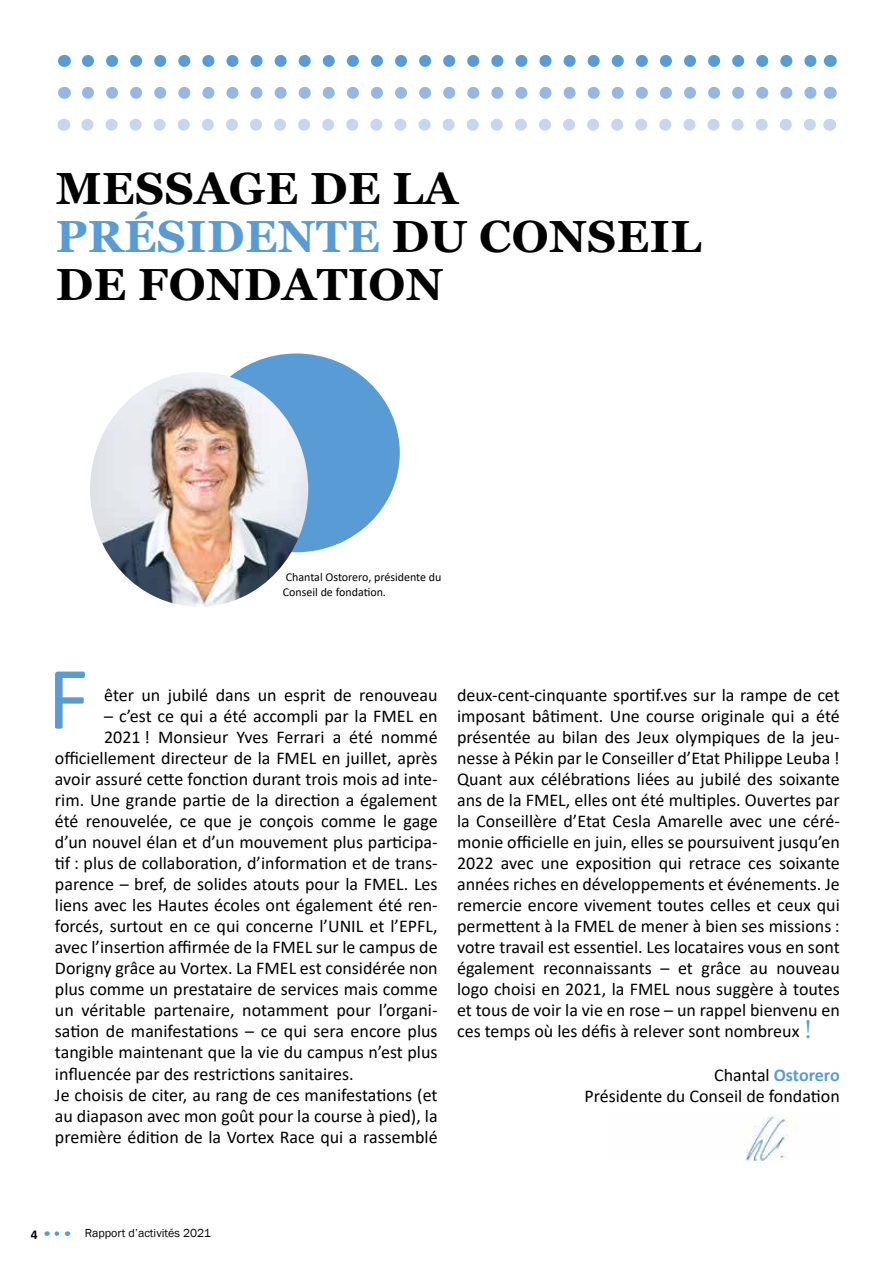
<style>
.page{position:relative;width:893px;height:1263px;background:#fff}
.page>*{position:absolute;margin:0;border:0;box-sizing:border-box;transform-origin:0 0}
.t1{font:90px "Calibri";color:#599cd5}
.t2{font:700 45px/48px "Georgia";letter-spacing:.01em;color:#000}
.t3{font:27px "Minion Pro";color:#599cd5}
.t4{font:18px/21px "Calibri";color:#000;text-align:justify}
.t5{font:700 13.5px "Calibri";color:#000}
.t6{font:12px/15px "Calibri";color:#000}
.t7{font:12px "Franklin Gothic";color:#000}
.s1{color:#599cd5}
.s2{font-weight:700;color:#599cd5}
</style>
<div class="page">
<div style="left:193px;top:353px;width:207px;height:199px;background:#599cd5;border-radius:50%"></div>
<img style="left:90px;top:372px;width:218px;height:235px">
<img style="left:745px;top:1116px;width:52px;height:45px">
<svg style="left:57px;top:1231px;width:11px;height:5px"></svg>
<svg style="left:88px;top:55px;width:729px;height:12px"></svg>
<svg style="left:64px;top:55px;width:1px;height:12px"></svg>
<svg style="left:830px;top:55px;width:1px;height:12px"></svg>
<svg style="left:88px;top:87px;width:729px;height:12px"></svg>
<svg style="left:64px;top:87px;width:1px;height:12px"></svg>
<svg style="left:830px;top:87px;width:1px;height:12px"></svg>
<svg style="left:87px;top:119px;width:729px;height:12px"></svg>
<svg style="left:63px;top:119px;width:1px;height:12px"></svg>
<svg style="left:829px;top:119px;width:1px;height:12px"></svg>
<h2 class="t2" style="left:56px;top:165px;width:647px">MESSAGE DE LA<br><span class="s1">PRÉSIDENTE</span> DU CONSEIL<br>DE FONDATION</h2>
<p class="t6" style="left:283px;top:569px;width:160px">Chantal Ostorero, présidente du<br>Conseil de fondation.</p>
<h1 class="t1" style="left:47px;top:636px;width:43px">F</h1>
<p class="t4" style="left:104px;top:684px;width:335px">êter un jubilé dans un esprit de renouveau</p>
<p class="t4" style="left:104px;top:705px;width:335px">– c’est ce qui a été accompli par la FMEL en</p>
<p class="t4" style="left:104px;top:726px;width:335px">2021 ! Monsieur Yves Ferrari a été nommé</p>
<p class="t4" style="left:55px;top:747px;width:384px">officiellement directeur de la FMEL en juillet, après</p>
<p class="t4" style="left:55px;top:768px;width:384px">avoir assuré cette fonction durant trois mois ad inte-</p>
<p class="t4" style="left:55px;top:789px;width:384px">rim. Une grande partie de la direction a également</p>
<p class="t4" style="left:55px;top:810px;width:384px">été renouvelée, ce que je conçois comme le gage</p>
<p class="t4" style="left:55px;top:831px;width:384px">d’un nouvel élan et d’un mouvement plus participa-</p>
<p class="t4" style="left:55px;top:852px;width:384px">tif : plus de collaboration, d’information et de trans-</p>
<p class="t4" style="left:55px;top:873px;width:384px">parence – bref, de solides atouts pour la FMEL. Les</p>
<p class="t4" style="left:55px;top:894px;width:384px">liens avec les Hautes écoles ont également été ren-</p>
<p class="t4" style="left:55px;top:915px;width:384px">forcés, surtout en ce qui concerne l’UNIL et l’EPFL,</p>
<p class="t4" style="left:55px;top:936px;width:384px">avec l’insertion affirmée de la FMEL sur le campus de</p>
<p class="t4" style="left:55px;top:957px;width:384px">Dorigny grâce au Vortex. La FMEL est considérée non</p>
<p class="t4" style="left:55px;top:978px;width:384px">plus comme un prestataire de services mais comme</p>
<p class="t4" style="left:55px;top:999px;width:384px">un véritable partenaire, notamment pour l’organi-</p>
<p class="t4" style="left:55px;top:1020px;width:384px">sation de manifestations – ce qui sera encore plus</p>
<p class="t4" style="left:55px;top:1041px;width:384px">tangible maintenant que la vie du campus n’est plus</p>
<p class="t4" style="left:55px;top:1062px;width:300px">influencée par des restrictions sanitaires.</p>
<p class="t4" style="left:55px;top:1083px;width:384px">Je choisis de citer, au rang de ces manifestations (et</p>
<p class="t4" style="left:55px;top:1104px;width:384px">au diapason avec mon goût pour la course à pied), la</p>
<p class="t4" style="left:55px;top:1125px;width:384px">première édition de la Vortex Race qui a rassemblé</p>
<p class="t4" style="left:457px;top:684px;width:384px">deux-cent-cinquante sportif.ves sur la rampe de cet imposant bâtiment. Une course originale qui a été présentée au bilan des Jeux olympiques de la jeu&shy;nesse à Pékin par le Conseiller d’Etat Philippe Leuba !<br>Quant aux célébrations liées au jubilé des soixante ans de la FMEL, elles ont été multiples. Ouvertes par la Conseillère d’Etat Cesla Amarelle avec une céré&shy;monie officielle en juin, elles se poursuivent jusqu’en 2022 avec une exposition qui retrace ces soixante années riches en développements et événements. Je remercie encore vivement toutes celles et ceux qui permettent à la FMEL de mener à bien ses missions : votre travail est essentiel. Les locataires vous en sont également reconnaissants – et grâce au nouveau logo choisi en 2021, la FMEL nous suggère à toutes et tous de voir la vie en rose – un rappel bienvenu en ces temps où les défis à relever sont nombreux</p>
<p class="t4" style="left:584px;top:1063px;width:257px;line-height:21.6px;text-align:right">Chantal <span class="s2">Ostorero<br></span>Présidente du Conseil de fondation</p>
<h3 class="t3" style="left:804px;top:1011px;width:9px">!</h3>
<p class="t5" style="left:31px;top:1225px;width:8px">4</p>
<p class="t7" style="left:85px;top:1226px;width:128px">Rapport d’activités 2021</p>
</div>
